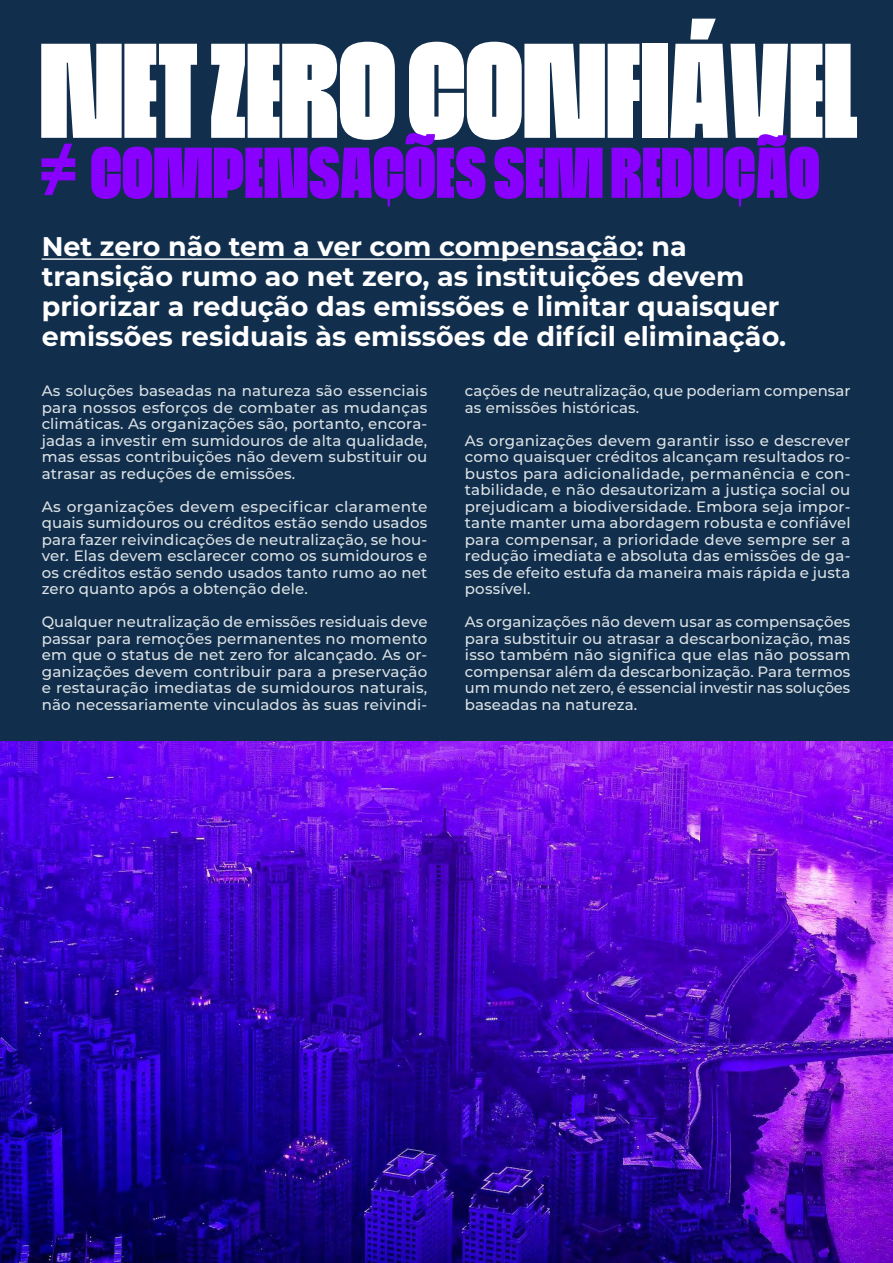
<style>
.page{position:relative;width:893px;height:1263px;background:#112e4d}
.page>*{position:absolute;margin:0;border:0;box-sizing:border-box;transform-origin:0 0}
.t1{font:135px "Cinderblock 50";letter-spacing:-.01em;color:#fff}
.t2{font:72px "Cinderblock 50";color:#8a00ff}
.t3{font:700 27px/30px "Montserrat";color:#fff}
.t4{font:500 15px/16.5px "Montserrat";letter-spacing:.01em;color:#dbe2e4;text-align:justify}
.s1{font-family:"Impact"}
</style>
<div class="page">
<hr style="left:42px;top:258px;width:595px;height:2px;background:#fff">
<img style="left:0;top:741px;width:893px;height:522px">
<h1 class="t1" style="left:39px;top:16px;width:821px">NET ZERO CONFIÁVEL</h1>
<h2 class="t2" style="left:39px;top:133px;width:782px"><span class="s1">≠</span> COMPENSAÇÕES SEM REDUÇÃO</h2>
<h3 class="t3" style="left:42px;top:230px;width:746px">Net zero não tem a ver com compensação: na transição rumo ao net zero, as instituições devem priorizar a redução das emissões e limitar quaisquer emissões residuais às emissões de difícil eliminação.</h3>
<p class="t4" style="left:42px;top:382px;width:387px">As soluções baseadas na natureza são essenciais para nossos esforços de combater as mudanças climáticas. As organizações são, portanto, encora&shy;jadas a investir em sumidouros de alta qualidade, mas essas contribuições não devem substituir ou atrasar as reduções de emissões.</p>
<p class="t4" style="left:42px;top:498px;width:387px">As organizações devem especificar claramente quais sumidouros ou créditos estão sendo usados para fazer reivindicações de neutralização, se hou&shy;ver. Elas devem esclarecer como os sumidouros e os créditos estão sendo usados tanto rumo ao net zero quanto após a obtenção dele.</p>
<p class="t4" style="left:42px;top:613px;width:387px">Qualquer neutralização de emissões residuais deve passar para remoções permanentes no momento em que o status de net zero for alcançado. As or&shy;ganizações devem contribuir para a preservação e restauração imediatas de sumidouros naturais, não necessariamente vinculados às suas reivindi-</p>
<p class="t4" style="left:465px;top:382px;width:387px">cações de neutralização, que poderiam compensar as emissões históricas.</p>
<p class="t4" style="left:465px;top:432px;width:387px">As organizações devem garantir isso e descrever como quaisquer créditos alcançam resultados ro&shy;bustos para adicionalidade, permanência e con&shy;tabilidade, e não desautorizam a justiça social ou prejudicam a biodiversidade. Embora seja impor&shy;tante manter uma abordagem robusta e confiável para compensar, a prioridade deve sempre ser a redução imediata e absoluta das emissões de ga&shy;ses de efeito estufa da maneira mais rápida e justa possível.</p>
<p class="t4" style="left:465px;top:613px;width:387px">As organizações não devem usar as compensações para substituir ou atrasar a descarbonização, mas isso também não significa que elas não possam compensar além da descarbonização. Para termos um mundo net zero, é essencial investir nas soluções baseadas na natureza.</p>
</div>
